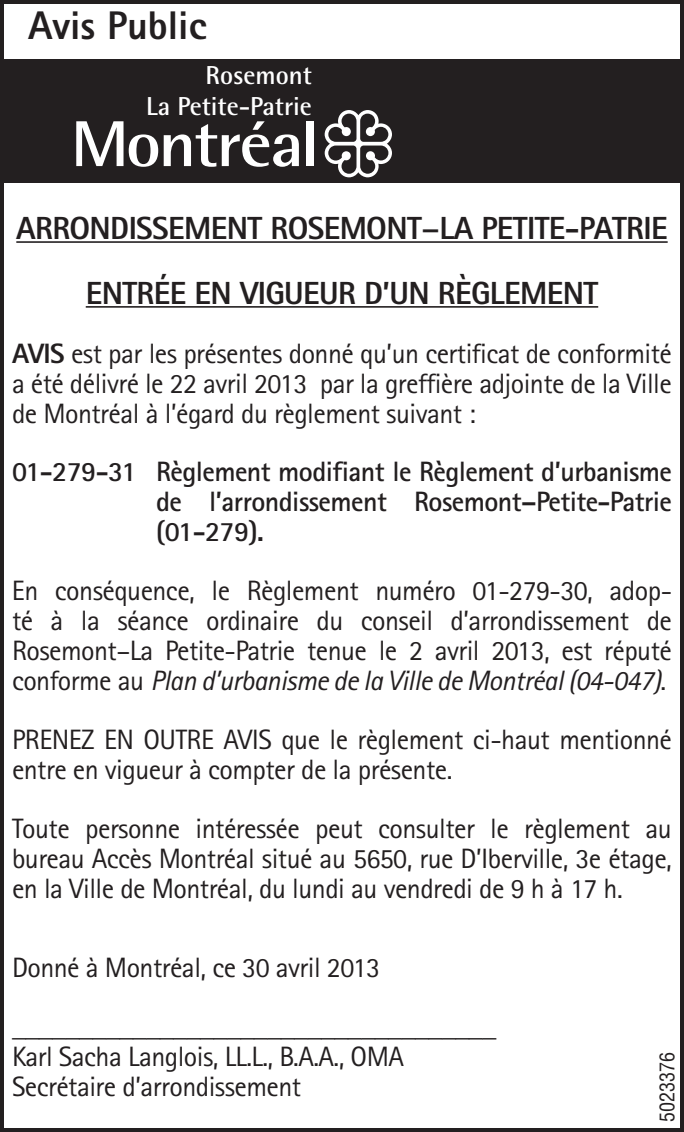
<style>
.page{position:relative;width:684px;height:1132px;background:#fff}
.page>*{position:absolute;margin:0;border:0;box-sizing:border-box;transform-origin:0 0}
.t1{font:800 40px "Rotis Sans Serif";color:#231f20}
.t2{font:800 32px/64.8px "Rotis Sans Serif";letter-spacing:-.02em;color:#231f20;text-align:center}
.t3{font:28px/30px "Rotis Sans Serif";letter-spacing:-.02em;color:#231f20;text-align:justify}
.t4{font:700 28px/30px "Rotis Sans Serif";letter-spacing:-.02em;color:#231f20;text-align:justify}
.t5{font:700 26px/31.2px "Rotis Semi Sans";color:#fff;text-align:right}
.t6{font:condensed 20px "Helvetica";color:#231f20}
.s1{font-weight:800}
.s2{font-style:italic}
</style>
<div class="page">
<div style="left:0;top:59px;width:684px;height:123px;background:#231f20"></div>
<svg style="left:76px;top:121px;width:82px;height:46px"></svg>
<svg style="left:164px;top:121px;width:135px;height:46px"></svg>
<div style="left:306px;top:121px;width:7px;height:45px;background:#fff"></div>
<svg style="left:325px;top:110px;width:67px;height:67px"></svg>
<div style="left:0;top:0;width:684px;height:1131px;border:4px solid #231f20"></div>
<hr style="left:16px;top:241px;width:652px;height:2px;background:#231f20">
<hr style="left:86px;top:306px;width:512px;height:2px;background:#231f20">
<h1 class="t1" style="left:28px;top:0;width:180px">Avis Public</h1>
<p class="t5" style="left:146px;top:59px;width:167px">Rosemont<br>La Petite-Patrie</p>
<p class="t2" style="left:16px;top:195px;width:653px">ARRONDISSEMENT ROSEMONT−LA PETITE-PATRIE<br>ENTRÉE EN VIGUEUR D’UN RÈGLEMENT</p>
<p class="t3" style="left:12px;top:338px;width:662px"><span class="s1">AVIS</span> est par les présentes donné qu’un certificat de conformité a été délivré le 22 avril 2013 par la greffière adjointe de la Ville de Montréal à l’égard du règlement suivant :</p>
<p class="t4" style="left:156px;top:456px;width:518px;text-indent:-144px">01-279-31 Règlement modifiant le Règlement d’urbanisme de l’arrondissement Rosemont–Petite-Patrie (01-279).</p>
<p class="t3" style="left:12px;top:575px;width:662px">En conséquence, le Règlement numéro 01-279-30, adop&shy;té à la séance ordinaire du conseil d’arrondissement de Rosemont–La Petite-Patrie tenue le 2 avril 2013, est réputé conforme au <span class="s2">Plan d’urbanisme de la Ville de Montréal (04-047)</span>.</p>
<p class="t3" style="left:12px;top:724px;width:662px">PRENEZ EN OUTRE AVIS que le règlement ci-haut mentionné entre en vigueur à compter de la présente.</p>
<p class="t3" style="left:12px;top:813px;width:661px">Toute personne intéressée peut consulter le règlement au bureau Accès Montréal situé au 5650, rue D’Iberville, 3e étage, en la Ville de Montréal, du lundi au vendredi de 9 h à 17 h.</p>
<p class="t3" style="left:12px;top:938px;width:486px;line-height:58.8px">Donné à Montréal, ce 30 avril 2013 ____________________________________</p>
<p class="t3" style="left:12px;top:1041px;width:393px">Karl Sacha Langlois, LL.L., B.A.A., OMA<br>Secrétaire d’arrondissement</p>
<p class="t6" style="left:655px;top:1121px;width:71px;rotate:-90deg">5023376</p>
</div>
